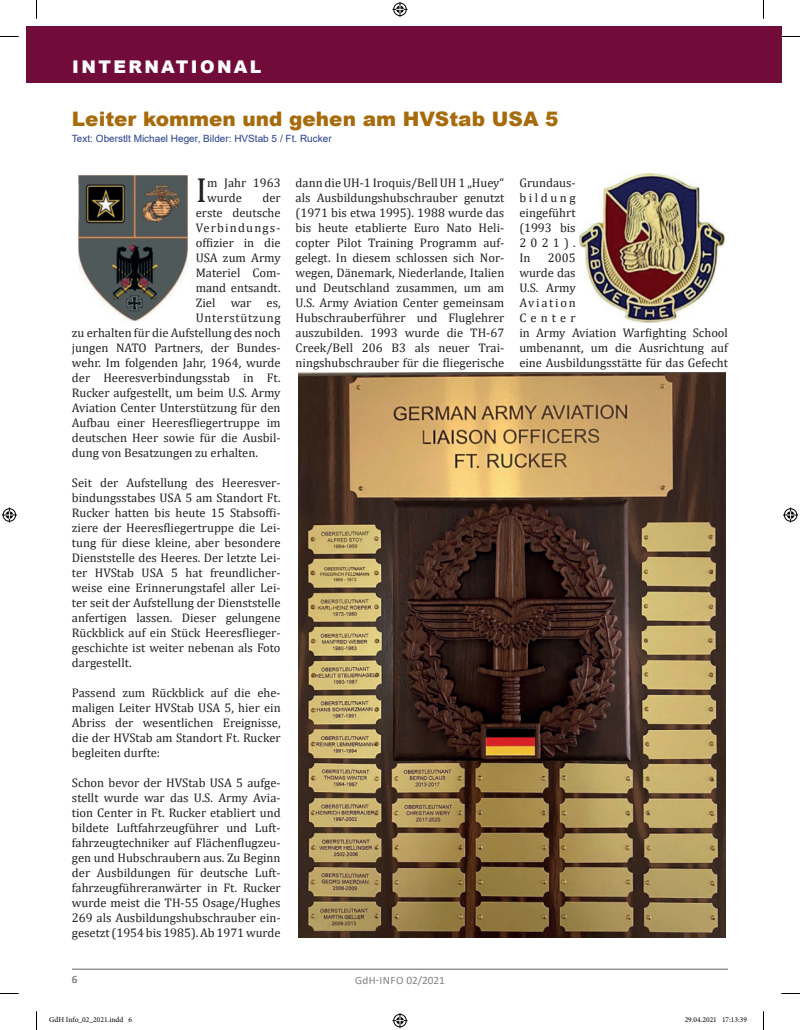
<style>
.page{position:relative;width:800px;height:1030px;background:#fff}
.page>*{position:absolute;margin:0;border:0;box-sizing:border-box;transform-origin:0 0}
.t1{font:35px "Cambria";color:#231f20}
.t2{font:900 20px "Arial";color:#a76b0b}
.t3{font:900 17.5px "Arial";letter-spacing:.135em;color:#fff}
.t4{font:12.5px/15px "Cambria";color:#231f20;text-align:justify}
.t5{font:12.5px "Cambria";letter-spacing:.05em;color:#231f20}
.t6{font:12.5px "Cambria";letter-spacing:.095em;color:#231f20}
.t7{font:11.25px "Calibri";letter-spacing:.02em;color:#808285}
.t8{font:700 11.25px "Calibri";color:#808285}
.t9{font:10px "Arial";color:#253f8e}
.t10{font:7.5px "Minion Pro";color:#000}
</style>
<div class="page">
<hr style="left:72px;top:968px;width:655px;height:1px;background:#636366">
<div style="left:26px;top:26px;width:755px;height:57px;background:#710b3a"></div>
<img style="left:78px;top:175px;width:110px;height:145px">
<img style="left:579px;top:173px;width:145px;height:149px">
<img style="left:298px;top:372px;width:427px;height:565px">
<svg style="left:0;top:36px;width:19px;height:1px"></svg>
<svg style="left:781px;top:36px;width:18px;height:1px"></svg>
<svg style="left:0;top:993px;width:19px;height:1px"></svg>
<svg style="left:781px;top:993px;width:18px;height:1px"></svg>
<svg style="left:36px;top:0;width:1px;height:19px"></svg>
<svg style="left:36px;top:1011px;width:1px;height:19px"></svg>
<svg style="left:763px;top:0;width:1px;height:19px"></svg>
<svg style="left:763px;top:1011px;width:1px;height:19px"></svg>
<svg style="left:392px;top:2px;width:15px;height:15px"></svg>
<svg style="left:392px;top:1013px;width:15px;height:15px"></svg>
<svg style="left:2px;top:507px;width:15px;height:15px"></svg>
<svg style="left:783px;top:507px;width:14px;height:15px"></svg>
<h3 class="t3" style="left:72px;top:60px;width:191px">INTERNATIONAL</h3>
<h2 class="t2" style="left:72px;top:112px;width:488px">Leiter kommen und gehen am HVStab USA 5</h2>
<p class="t9" style="left:72px;top:131px;width:261px">Text: Oberstlt Michael Heger, Bilder: HVStab 5 / Ft. Rucker</p>
<h1 class="t1" style="left:196px;top:173px;width:13px">I</h1>
<p class="t4" style="left:207px;top:175px;width:75px">m Jahr 1963 wurde</p>
<p class="t4" style="left:295px;top:175px;width:210px">dann die UH-1 Iroquis/Bell UH 1 „Huey“ als Ausbildungshubschrauber genutzt (1971 bis etwa 1995). 1988 wurde das bis heute etablierte Euro Nato Heli&shy;copter Pilot Training Programm auf&shy;gelegt. In diesem schlossen sich Nor&shy;wegen, Dänemark, Niederlande, Italien und Deutschland zusammen, um am U.S. Army Aviation Center gemeinsam Hubschrauberführer und Fluglehrer auszubilden. 1993 wurde die TH-67<br>Creek/Bell 206 B3 als neuer Trai&shy;ningshubschrauber für die fliegerische</p>
<p class="t4" style="left:519px;top:175px;width:58px">Grundaus&shy;bildung eingeführt (1993 bis 2021).<br>In</p>
<p class="t4" style="left:262px;top:190px;width:20px">der</p>
<p class="t4" style="left:196px;top:205px;width:86px">erste deutsche</p>
<p class="t6" style="left:196px;top:221px;width:86px">Verbindungs-</p>
<p class="t4" style="left:196px;top:235px;width:86px">offizier in die</p>
<p class="t4" style="left:196px;top:250px;width:86px">USA zum Army</p>
<p class="t4" style="left:196px;top:265px;width:86px">Materiel Com-</p>
<p class="t4" style="left:196px;top:280px;width:86px">mand entsandt.</p>
<p class="t4" style="left:196px;top:295px;width:86px">Ziel war es,</p>
<p class="t5" style="left:196px;top:311px;width:86px">Unterstützung</p>
<p class="t4" style="left:72px;top:325px;width:210px">zu erhalten für die Aufstellung des noch</p>
<p class="t4" style="left:72px;top:340px;width:210px">jungen NATO Partners, der Bundes-</p>
<p class="t4" style="left:72px;top:355px;width:210px">wehr. Im folgenden Jahr, 1964, wurde</p>
<p class="t4" style="left:72px;top:370px;width:210px">der Heeresverbindungsstab in Ft.</p>
<p class="t4" style="left:72px;top:385px;width:210px">Rucker aufgestellt, um beim U.S. Army</p>
<p class="t4" style="left:72px;top:400px;width:210px">Aviation Center Unterstützung für den</p>
<p class="t4" style="left:72px;top:415px;width:210px">Aufbau einer Heeresfliegertruppe im</p>
<p class="t4" style="left:72px;top:430px;width:210px">deutschen Heer sowie für die Ausbil-</p>
<p class="t4" style="left:72px;top:445px;width:187px">dung von Besatzungen zu erhalten.</p>
<p class="t4" style="left:72px;top:475px;width:210px">Seit der Aufstellung des Heeresver&shy;bindungsstabes USA 5 am Standort Ft.<br>Rucker hatten bis heute 15 Stabsoffi&shy;ziere der Heeresfliegertruppe die Lei&shy;tung für diese kleine, aber besondere Dienststelle des Heeres. Der letzte Lei&shy;ter HVStab USA 5 hat freundlicher&shy;weise eine Erinnerungstafel aller Lei&shy;ter seit der Aufstellung der Dienststelle anfertigen lassen. Dieser gelungene Rückblick auf ein Stück Heeresflieger&shy;geschichte ist weiter nebenan als Foto dargestellt.</p>
<p class="t4" style="left:72px;top:685px;width:210px">Passend zum Rückblick auf die ehe&shy;maligen Leiter HVStab USA 5, hier ein Abriss der wesentlichen Ereignisse, die der HVStab am Standort Ft. Rucker begleiten durfte:</p>
<p class="t4" style="left:72px;top:775px;width:210px">Schon bevor der HVStab USA 5 aufge&shy;stellt wurde war das U.S. Army Avia&shy;tion Center in Ft. Rucker etabliert und bildete Luftfahrzeugführer und Luft&shy;fahrzeugtechniker auf Flächenflugzeu&shy;gen und Hubschraubern aus. Zu Beginn der Ausbildungen für deutsche Luft&shy;fahrzeugführeranwärter in Ft. Rucker wurde meist die TH-55 Osage/Hughes 269 als Ausbildungshubschrauber ein&shy;gesetzt (1954 bis 1985). Ab 1971 wurde</p>
<p class="t4" style="left:519px;top:250px;width:210px;text-align:left;text-indent:29px">2005<br>wurde das<br>U.S. Army<br>Aviation<br>Center<br>in Army Aviation Warfighting School umbenannt, um die Ausrichtung auf eine Ausbildungsstätte für das Gefecht</p>
<p class="t8" style="left:72px;top:975px;width:7px">6</p>
<p class="t7" style="left:355px;top:973px;width:91px">GdH-INFO 02/2021</p>
<p class="t10" style="left:49px;top:1017px;width:85px">GdH Info_02_2021.indd 6</p>
<p class="t10" style="left:684px;top:1017px;width:64px">29.04.2021 17:13:39</p>
</div>
